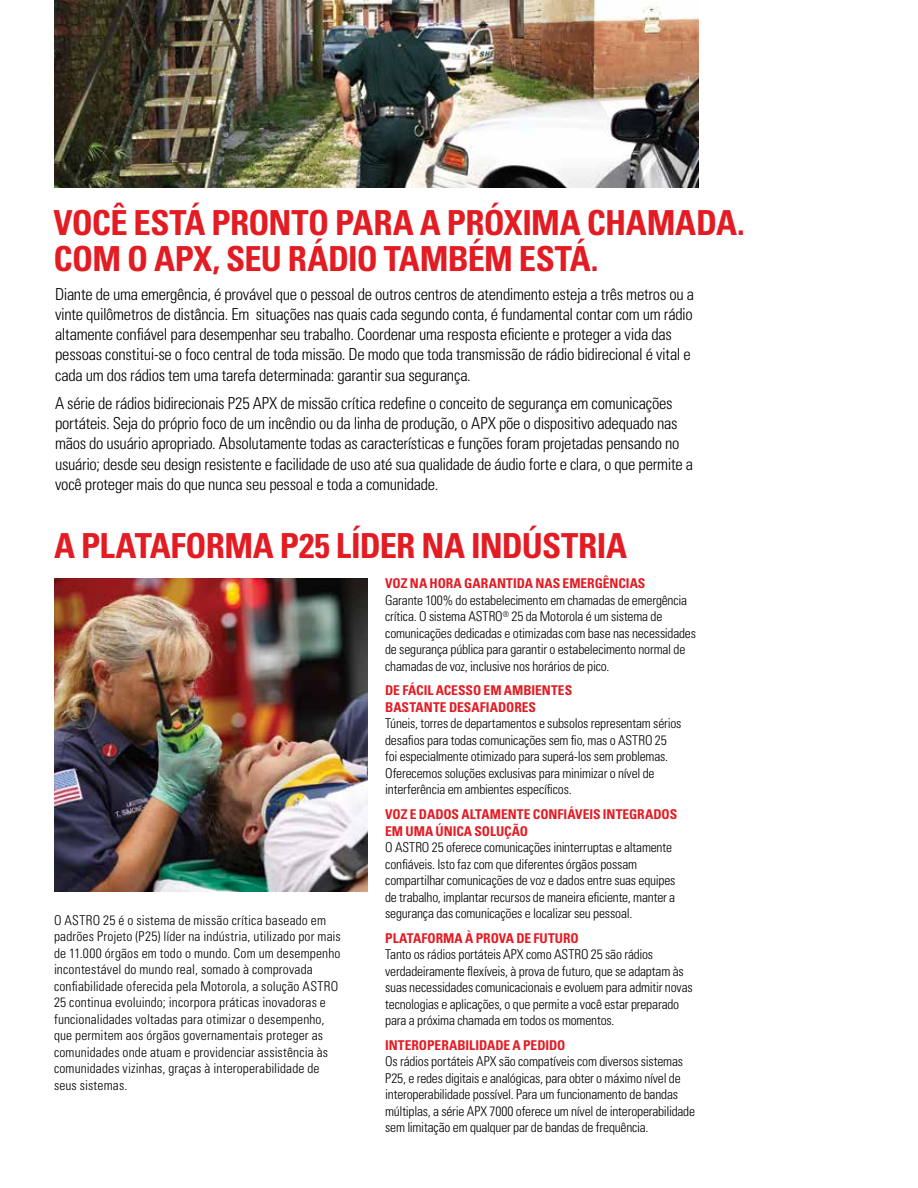
<style>
.page{position:relative;width:918px;height:1188px;background:#fff}
.page>*{position:absolute;margin:0;border:0;box-sizing:border-box;transform-origin:0 0}
.t1{font:700 condensed 34.5px/36px "Univers LT Std";letter-spacing:-.02em;color:#e31b23}
.t2{font:300 condensed 16.5px/20.2px "Univers LT Std";letter-spacing:-.02em;color:#000}
.t3{font:300 condensed 13.5px/16.5px "Univers LT Std";letter-spacing:-.01em;color:#000}
.t4{font:300 condensed 13.5px/16.5px "Univers LT Std";letter-spacing:.01em;color:#000}
.t5{font:700 condensed 13.5px/16.5px "Univers LT Std";letter-spacing:-.005em;color:#e31b23}
</style>
<div class="page">
<img style="left:54px;top:0;width:644px;height:188px">
<img style="left:54px;top:579px;width:313px;height:312px">
<h1 class="t1" style="left:54px;top:204px;width:693px">VOCÊ ESTÁ PRONTO PARA A PRÓXIMA CHAMADA.<br>COM O APX, SEU RÁDIO TAMBÉM ESTÁ.</h1>
<p class="t2" style="left:55px;top:284px;width:640px">Diante de uma emergência, é provável que o pessoal de outros centros de atendimento esteja a três metros ou a vinte quilômetros de distância. Em situações nas quais cada segundo conta, é fundamental contar com um rádio altamente confiável para desempenhar seu trabalho. Coordenar uma resposta eficiente e proteger a vida das pessoas constitui-se o foco central de toda missão. De modo que toda transmissão de rádio bidirecional é vital e cada um dos rádios tem uma tarefa determinada: garantir sua segurança.</p>
<p class="t2" style="left:55px;top:393px;width:640px">A série de rádios bidirecionais P25 APX de missão crítica redefine o conceito de segurança em comunicações portáteis. Seja do próprio foco de um incêndio ou da linha de produção, o APX põe o dispositivo adequado nas mãos do usuário apropriado. Absolutamente todas as características e funções foram projetadas pensando no usuário; desde seu design resistente e facilidade de uso até sua qualidade de áudio forte e clara, o que permite a você proteger mais do que nunca seu pessoal e toda a comunidade.</p>
<h1 class="t1" style="left:54px;top:527px;width:575px">A PLATAFORMA P25 LÍDER NA INDÚSTRIA</h1>
<p class="t5" style="left:385px;top:575px;width:262px">VOZ NA HORA GARANTIDA NAS EMERGÊNCIAS</p>
<p class="t3" style="left:385px;top:592px;width:312px">Garante 100% do estabelecimento em chamadas de emergência crítica. O sistema ASTRO<sup>®</sup> 25 da Motorola é um sistema de comunicações dedicadas e otimizadas com base nas necessidades de segurança pública para garantir o estabelecimento normal de chamadas de voz, inclusive nos horários de pico.</p>
<p class="t5" style="left:385px;top:682px;width:189px">DE FÁCIL ACESSO EM AMBIENTES<br>BASTANTE DESAFIADORES</p>
<p class="t3" style="left:385px;top:715px;width:298px">Túneis, torres de departamentos e subsolos representam sérios desafios para todas comunicações sem fio, mas o ASTRO 25 foi especialmente otimizado para superá-los sem problemas.<br>Oferecemos soluções exclusivas para minimizar o nível de interferência em ambientes específicos.</p>
<p class="t5" style="left:385px;top:806px;width:294px">VOZ E DADOS ALTAMENTE CONFIÁVEIS INTEGRADOS<br>EM UMA ÚNICA SOLUÇÃO</p>
<p class="t3" style="left:385px;top:839px;width:292px">O ASTRO 25 oferece comunicações ininterruptas e altamente confiáveis. Isto faz com que diferentes órgãos possam compartilhar comunicações de voz e dados entre suas equipes de trabalho, implantar recursos de maneira eficiente, manter a segurança das comunicações e localizar seu pessoal.</p>
<p class="t5" style="left:385px;top:929px;width:195px">PLATAFORMA À PROVA DE FUTURO</p>
<p class="t3" style="left:385px;top:946px;width:309px">Tanto os rádios portáteis APX como ASTRO 25 são rádios verdadeiramente flexíveis, à prova de futuro, que se adaptam às suas necessidades comunicacionais e evoluem para admitir novas tecnologias e aplicações, o que permite a você estar preparado para a próxima chamada em todos os momentos.</p>
<p class="t5" style="left:385px;top:1037px;width:182px">INTEROPERABILIDADE A PEDIDO</p>
<p class="t3" style="left:385px;top:1053px;width:311px">Os rádios portáteis APX são compatíveis com diversos sistemas P25, e redes digitais e analógicas, para obter o máximo nível de interoperabilidade possível. Para um funcionamento de bandas múltiplas, a série APX 7000 oferece um nível de interoperabilidade sem limitação em qualquer par de bandas de frequência.</p>
<p class="t4" style="left:54px;top:912px;width:288px">O ASTRO 25 é o sistema de missão crítica baseado em padrões Projeto (P25) líder na indústria, utilizado por mais de 11.000 órgãos em todo o mundo. Com um desempenho incontestável do mundo real, somado à comprovada confiabilidade oferecida pela Motorola, a solução ASTRO 25 continua evoluindo; incorpora práticas inovadoras e funcionalidades voltadas para otimizar o desempenho, que permitem aos órgãos governamentais proteger as comunidades onde atuam e providenciar assistência às comunidades vizinhas, graças à interoperabilidade de seus sistemas.</p>
</div>
